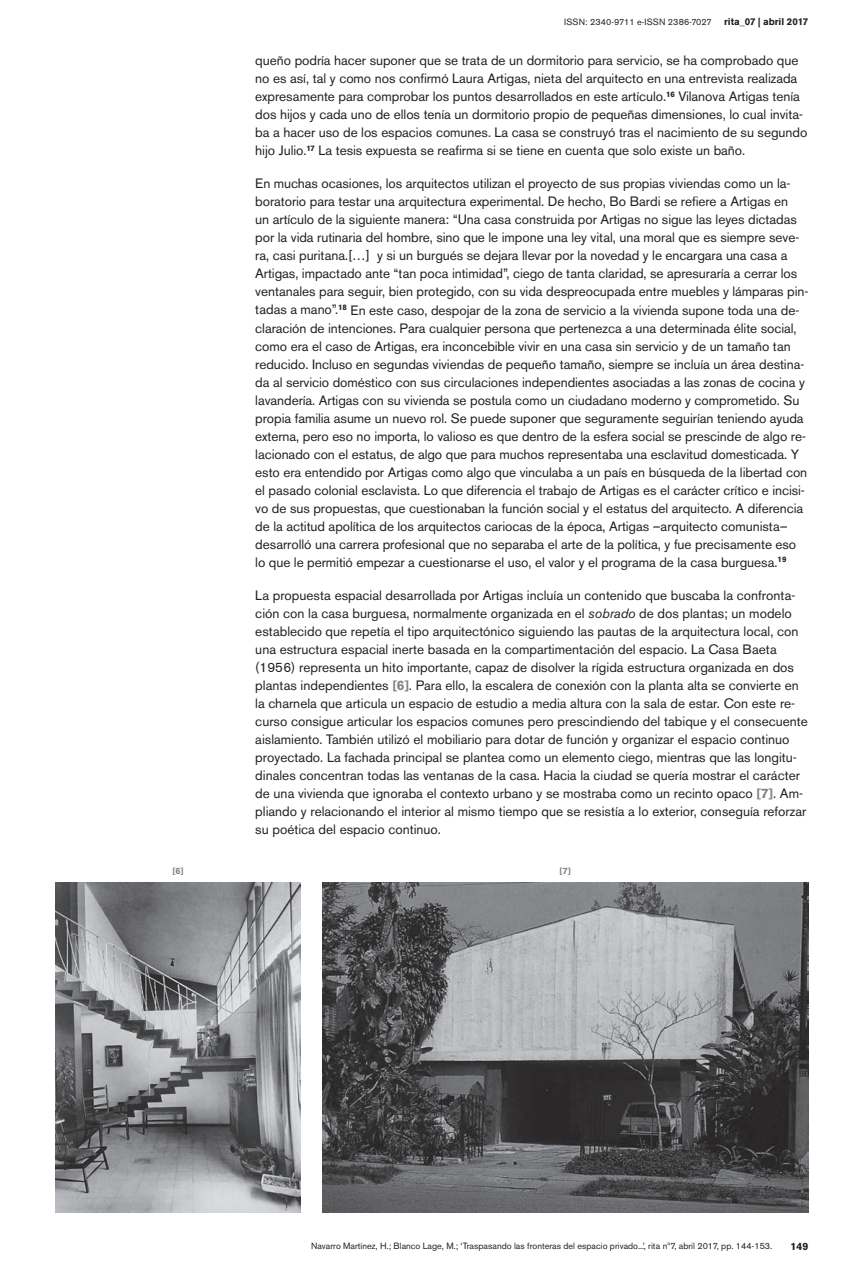
<style>
.page{position:relative;width:851px;height:1276px;background:#fff}
.page>*{position:absolute;margin:0;border:0;box-sizing:border-box;transform-origin:0 0}
.t1{font:13.5px/18px "Akzidenz Grotesk BE";letter-spacing:-.005em;color:#231f20}
.t2{font:700 10.5px "Akzidenz Grotesk BE";color:#231f20}
.t3{font:700 9.75px "Akzidenz Grotesk BE";color:#231f20}
.t4{font:9px "Akzidenz Grotesk BE";color:#231f20}
.t5{font:9px "Akzidenz Grotesk BE";letter-spacing:.02em;color:#231f20}
.t6{font:700 9px "Akzidenz Grotesk BE";color:#808285}
.s1{font-style:italic}
.s2{font-weight:700;color:#808285}
</style>
<div class="page">
<img style="left:55px;top:882px;width:246px;height:330px">
<img style="left:322px;top:882px;width:486px;height:330px">
<p class="t5" style="left:564px;top:17px;width:149px">ISSN: 2340-9711 e-ISSN 2386-7027</p>
<p class="t3" style="left:724px;top:16px;width:86px">rita_07 | abril 2017</p>
<p class="t1" style="left:255px;top:52px;width:553px">queño podría hacer suponer que se trata de un dormitorio para servicio, se ha comprobado que no es así, tal y como nos confirmó Laura Artigas, nieta del arquitecto en una entrevista realizada expresamente para comprobar los puntos desarrollados en este artículo.<sup>16</sup> Vilanova Artigas tenía dos hijos y cada uno de ellos tenía un dormitorio propio de pequeñas dimensiones, lo cual invita&shy;ba a hacer uso de los espacios comunes. La casa se construyó tras el nacimiento de su segundo hijo Julio.<sup>17</sup> La tesis expuesta se reafirma si se tiene en cuenta que solo existe un baño.</p>
<p class="t1" style="left:255px;top:175px;width:554px">En muchas ocasiones, los arquitectos utilizan el proyecto de sus propias viviendas como un la&shy;boratorio para testar una arquitectura experimental. De hecho, Bo Bardi se refiere a Artigas en<br>un artículo de la siguiente manera: “Una casa construida por Artigas no sigue las leyes dictadas por la vida rutinaria del hombre, sino que le impone una ley vital, una moral que es siempre seve&shy;ra, casi puritana.[…] y si un burgués se dejara llevar por la novedad y le encargara una casa a Artigas, impactado ante “tan poca intimidad”, ciego de tanta claridad, se apresuraría a cerrar los ventanales para seguir, bien protegido, con su vida despreocupada entre muebles y lámparas pin&shy;tadas a mano”.<sup>18</sup> En este caso, despojar de la zona de servicio a la vivienda supone toda una de&shy;claración de intenciones. Para cualquier persona que pertenezca a una determinada élite social, como era el caso de Artigas, era inconcebible vivir en una casa sin servicio y de un tamaño tan reducido. Incluso en segundas viviendas de pequeño tamaño, siempre se incluía un área destina&shy;da al servicio doméstico con sus circulaciones independientes asociadas a las zonas de cocina y lavandería. Artigas con su vivienda se postula como un ciudadano moderno y comprometido. Su propia familia asume un nuevo rol. Se puede suponer que seguramente seguirían teniendo ayuda externa, pero eso no importa, lo valioso es que dentro de la esfera social se prescinde de algo re&shy;lacionado con el estatus, de algo que para muchos representaba una esclavitud domesticada. Y esto era entendido por Artigas como algo que vinculaba a un país en búsqueda de la libertad con el pasado colonial esclavista. Lo que diferencia el trabajo de Artigas es el carácter crítico e incisi&shy;vo de sus propuestas, que cuestionaban la función social y el estatus del arquitecto. A diferencia de la actitud apolítica de los arquitectos cariocas de la época, Artigas –arquitecto comunista– desarrolló una carrera profesional que no separaba el arte de la política, y fue precisamente eso lo que le permitió empezar a cuestionarse el uso, el valor y el programa de la casa burguesa.<sup>19</sup></p>
<p class="t1" style="left:255px;top:586px;width:554px">La propuesta espacial desarrollada por Artigas incluía un contenido que buscaba la confronta&shy;ción con la casa burguesa, normalmente organizada en el <span class="s1">sobrado</span> de dos plantas; un modelo establecido que repetía el tipo arquitectónico siguiendo las pautas de la arquitectura local, con una estructura espacial inerte basada en la compartimentación del espacio. La Casa Baeta (1956) representa un hito importante, capaz de disolver la rígida estructura organizada en dos plantas independientes <span class="s2">[6]</span>. Para ello, la escalera de conexión con la planta alta se convierte en la charnela que articula un espacio de estudio a media altura con la sala de estar. Con este re&shy;curso consigue articular los espacios comunes pero prescindiendo del tabique y el consecuente aislamiento. También utilizó el mobiliario para dotar de función y organizar el espacio continuo proyectado. La fachada principal se plantea como un elemento ciego, mientras que las longitu&shy;dinales concentran todas las ventanas de la casa. Hacia la ciudad se quería mostrar el carácter de una vivienda que ignoraba el contexto urbano y se mostraba como un recinto opaco <span class="s2">[7]</span>. Am&shy;pliando y relacionando el interior al mismo tiempo que se resistía a lo exterior, conseguía reforzar su poética del espacio continuo.</p>
<p class="t6" style="left:172px;top:865px;width:13px">[6]</p>
<p class="t6" style="left:559px;top:865px;width:13px">[7]</p>
<p class="t4" style="left:311px;top:1240px;width:462px">Navarro Martínez, H.; Blanco Lage, M.; ‘Traspasando las fronteras del espacio privado...’, rita nº7, abril 2017, pp. 144-153.</p>
<p class="t2" style="left:790px;top:1240px;width:19px">149</p>
</div>
